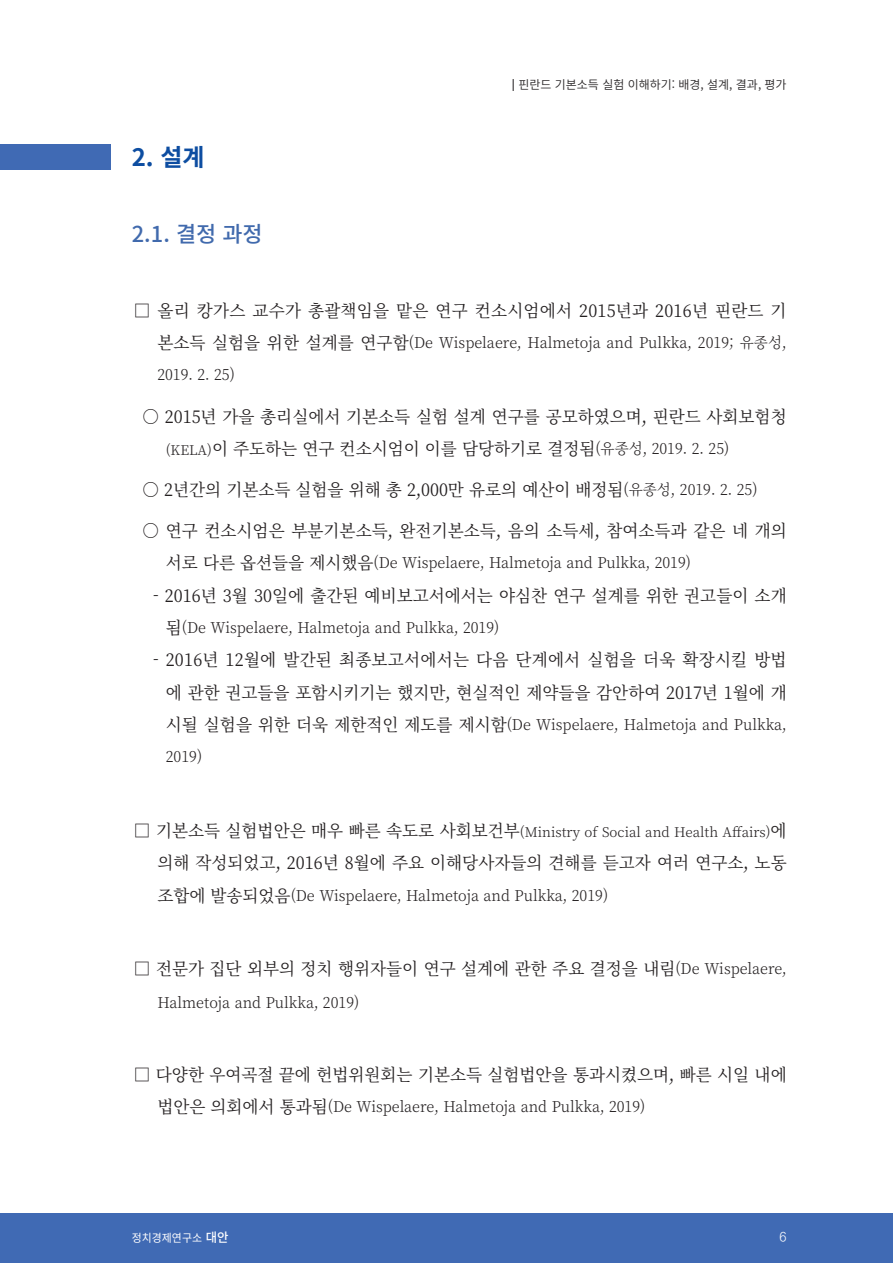
<style>
.page{position:relative;width:893px;height:1263px;background:#fff}
.page>*{position:absolute;margin:0;border:0;box-sizing:border-box;transform-origin:0 0}
.본문{font:700 24px "Noto Sans CJ Kkr";color:#0d4da1}
.본문-2{font:500 21.9px "Noto Sans CJ Kkr";color:#416aad}
.본문-3{font:17.1px/32.4px "Noto Serif CJ Kkr";color:#231f20}
.본문-4{font:300 15px/31.3px "Noto Serif CJ Kkr";color:#231f20}
.본문-5{font:300 13.5px "Noto Serif CJ Kkr";color:#231f20}
.t1{font:300 12.75px "Ko Pub Dotum";color:#fff}
.t2{font:600 12px "Noto Sans CJ Kkr";color:#282526}
.t3{font:11.25px "Noto Sans CJ Kkr";color:#fff}
.s1{font-weight:700;font-size:10.5px}
.s2{font-weight:400;font-size:17.1px}
.s3{font-weight:300;font-size:13.5px}
.s4{font-weight:300;font-size:15px}
.s5{font-weight:500;font-size:12.75px}
</style>
<div class="page">
<div style="left:0;top:1213px;width:893px;height:50px;background:#406ab4"></div>
<div style="left:0;top:145px;width:111px;height:25px;background:#406ab4"></div>
<p class="본문" style="left:132px;top:143px;width:74px">2. 설계</p>
<p class="본문-2" style="left:132px;top:221px;width:132px">2.1. 결정 과정</p>
<p class="t2" style="left:512px;top:77px;width:276px"><span class="s1">|</span> 핀란드 기본소득 실험 이해하기: 배경, 설계, 결과, 평가</p>
<p class="본문-3" style="left:134px;top:295px;width:654px">□ 올리 캉가스 교수가 총괄책임을 맡은 연구 컨소시엄에서 2015년과 2016년 핀란드 기</p>
<p class="본문-4" style="left:157px;top:328px;width:631px"><span class="s2">본소득 실험을 위한 설계를 연구함</span>(De Wispelaere, Halmetoja and Pulkka, 2019; 유종성,<br>2019. 2. 25)</p>
<p class="본문-3" style="left:166px;top:400px;width:622px;text-indent:-23px">○ 2015년 가을 총리실에서 기본소득 실험 설계 연구를 공모하였으며, 핀란드 사회보험청 <span class="s3">(KELA)</span>이 주도하는 연구 컨소시엄이 이를 담당하기로 결정됨<span class="s4">(유종성, 2019. 2. 25)</span></p>
<p class="본문-3" style="left:142px;top:474px;width:616px">○ 2년간의 기본소득 실험을 위해 총 2,000만 유로의 예산이 배정됨<span class="s4">(유종성, 2019. 2. 25)</span></p>
<p class="본문-3" style="left:142px;top:515px;width:646px">○ 연구 컨소시엄은 부분기본소득, 완전기본소득, 음의 소득세, 참여소득과 같은 네 개의</p>
<p class="본문-4" style="left:166px;top:547px;width:527px"><span class="s2">서로 다른 옵션들을 제시했음</span>(De Wispelaere, Halmetoja and Pulkka, 2019)</p>
<p class="본문-3" style="left:153px;top:579px;width:635px">- 2016년 3월 30일에 출간된 예비보고서에서는 야심찬 연구 설계를 위한 권고들이 소개</p>
<p class="본문-4" style="left:166px;top:612px;width:335px"><span class="s2">됨</span>(De Wispelaere, Halmetoja and Pulkka, 2019)</p>
<p class="본문-3" style="left:153px;top:644px;width:635px;text-align:right">- 2016년 12월에 발간된 최종보고서에서는 다음 단계에서 실험을 더욱 확장시킬 방법 에 관한 권고들을 포함시키기는 했지만, 현실적인 제약들을 감안하여 2017년 1월에 개</p>
<p class="본문-4" style="left:166px;top:709px;width:622px"><span class="s2">시될 실험을 위한 더욱 제한적인 제도를 제시함</span>(De Wispelaere, Halmetoja and Pulkka,<br>2019)</p>
<p class="본문-5" style="left:134px;top:824px;width:654px"><span class="s2">□ 기본소득 실험법안은 매우 빠른 속도로 사회보건부</span>(Ministry of Social and Health Affairs)<span class="s2">에</span></p>
<p class="본문-3" style="left:157px;top:847px;width:631px">의해 작성되었고, 2016년 8월에 주요 이해당사자들의 견해를 듣고자 여러 연구소, 노동</p>
<p class="본문-4" style="left:157px;top:880px;width:452px"><span class="s2">조합에 발송되었음</span>(De Wispelaere, Halmetoja and Pulkka, 2019)</p>
<p class="본문-3" style="left:134px;top:953px;width:654px">□ 전문가 집단 외부의 정치 행위자들이 연구 설계에 관한 주요 결정을 내림<span class="s4">(De Wispelaere,</span></p>
<p class="본문-4" style="left:157px;top:987px;width:203px">Halmetoja and Pulkka, 2019)</p>
<p class="본문-3" style="left:134px;top:1058px;width:654px">□ 다양한 우여곡절 끝에 헌법위원회는 기본소득 실험법안을 통과시켰으며, 빠른 시일 내에</p>
<p class="본문-4" style="left:157px;top:1091px;width:489px"><span class="s2">법안은 의회에서 통과됨</span>(De Wispelaere, Halmetoja and Pulkka, 2019)</p>
<p class="t3" style="left:132px;top:1231px;width:98px">정치경제연구소 <span class="s5">대안</span></p>
<p class="t1" style="left:779px;top:1231px;width:9px">6</p>
</div>
